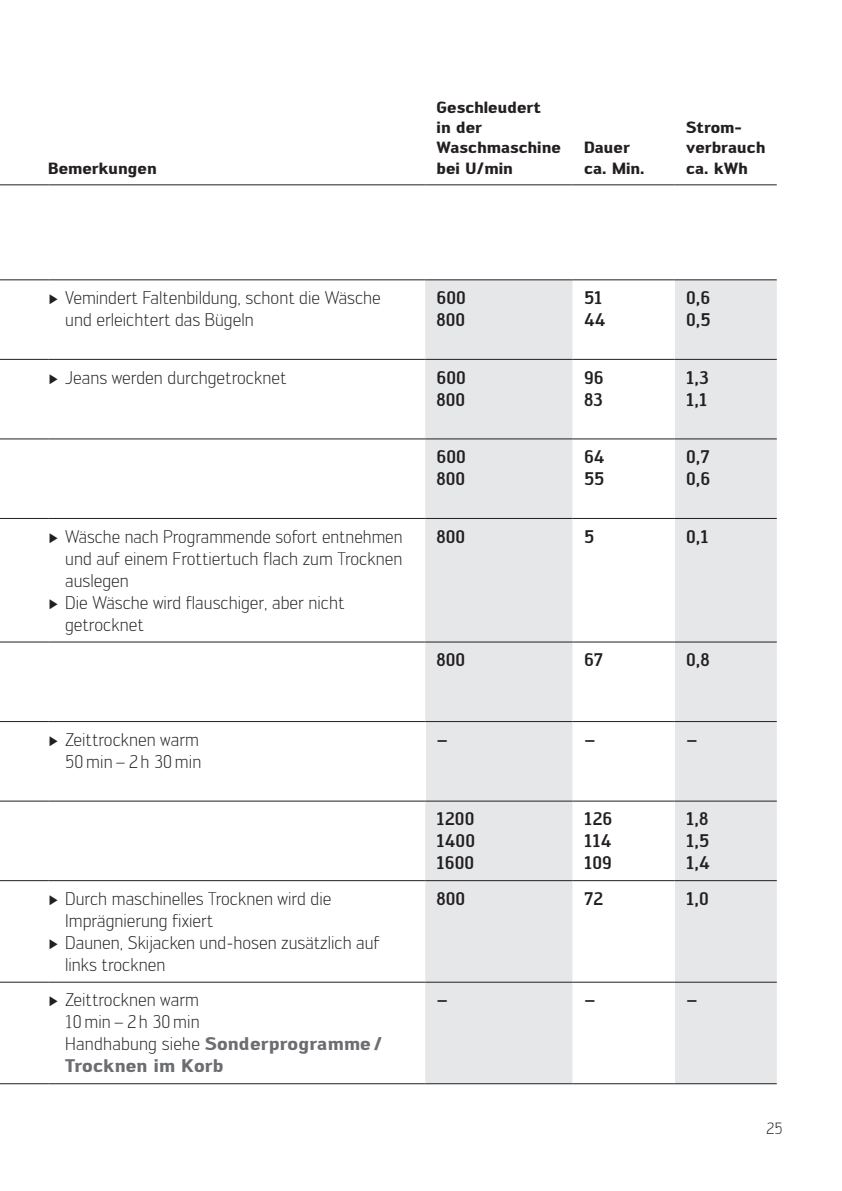
<style>
.page{position:relative;width:842px;height:1191px;background:#fff}
.page>*{position:absolute;margin:0;border:0;box-sizing:border-box;transform-origin:0 0}
.t1{font:300 18px/22px "Engel";color:#231f20}
.t2{font:500 18px/22px "Engel";color:#231f20}
.t3{font:700 16px/20px "Engel";color:#231f20}
.t4{font:300 16px "Engel";color:#231f20}
.s1{font-family:"Century";font-weight:400;font-size:14px}
.s2{font-weight:700;color:#6c6d70}
</style>
<div class="page">
<div style="left:425px;top:280px;width:352px;height:803px;background:#e6e7e9"></div>
<svg style="left:573px;top:280px;width:102px;height:803px"></svg>
<hr style="left:0;top:184px;width:48px;height:1px;background:#231f20">
<hr style="left:425px;top:184px;width:148px;height:1px;background:#231f20">
<hr style="left:573px;top:184px;width:102px;height:1px;background:#231f20">
<hr style="left:675px;top:184px;width:102px;height:1px;background:#231f20">
<hr style="left:0;top:721px;width:48px;height:1px;background:#231f20">
<hr style="left:48px;top:721px;width:377px;height:1px;background:#231f20">
<hr style="left:0;top:880px;width:48px;height:1px;background:#231f20">
<hr style="left:48px;top:880px;width:377px;height:1px;background:#231f20">
<hr style="left:425px;top:279px;width:148px;height:1px;background:#231f20">
<hr style="left:573px;top:279px;width:102px;height:1px;background:#231f20">
<hr style="left:675px;top:279px;width:102px;height:1px;background:#231f20">
<hr style="left:425px;top:359px;width:148px;height:1px;background:#231f20">
<hr style="left:573px;top:359px;width:102px;height:1px;background:#231f20">
<hr style="left:675px;top:359px;width:102px;height:1px;background:#231f20">
<hr style="left:425px;top:438px;width:148px;height:1px;background:#231f20">
<hr style="left:573px;top:438px;width:102px;height:1px;background:#231f20">
<hr style="left:675px;top:438px;width:102px;height:1px;background:#231f20">
<hr style="left:425px;top:518px;width:148px;height:1px;background:#231f20">
<hr style="left:573px;top:518px;width:102px;height:1px;background:#231f20">
<hr style="left:675px;top:518px;width:102px;height:1px;background:#231f20">
<hr style="left:425px;top:641px;width:148px;height:1px;background:#231f20">
<hr style="left:573px;top:641px;width:102px;height:1px;background:#231f20">
<hr style="left:675px;top:641px;width:102px;height:1px;background:#231f20">
<hr style="left:425px;top:721px;width:148px;height:1px;background:#231f20">
<hr style="left:573px;top:721px;width:102px;height:1px;background:#231f20">
<hr style="left:675px;top:721px;width:102px;height:1px;background:#231f20">
<hr style="left:425px;top:800px;width:148px;height:1px;background:#231f20">
<hr style="left:573px;top:800px;width:102px;height:1px;background:#231f20">
<hr style="left:675px;top:800px;width:102px;height:1px;background:#231f20">
<hr style="left:425px;top:880px;width:148px;height:1px;background:#231f20">
<hr style="left:573px;top:880px;width:102px;height:1px;background:#231f20">
<hr style="left:675px;top:880px;width:102px;height:1px;background:#231f20">
<hr style="left:425px;top:981px;width:148px;height:1px;background:#231f20">
<hr style="left:573px;top:981px;width:102px;height:1px;background:#231f20">
<hr style="left:675px;top:981px;width:102px;height:1px;background:#231f20">
<hr style="left:425px;top:1083px;width:148px;height:1px;background:#231f20">
<hr style="left:48px;top:184px;width:377px;height:1px;background:#231f20">
<hr style="left:0;top:1083px;width:48px;height:1px;background:#231f20">
<hr style="left:48px;top:1083px;width:377px;height:1px;background:#231f20">
<hr style="left:573px;top:1083px;width:102px;height:1px;background:#231f20">
<hr style="left:675px;top:1083px;width:102px;height:1px;background:#231f20">
<hr style="left:0;top:279px;width:48px;height:1px;background:#231f20">
<hr style="left:48px;top:279px;width:377px;height:1px;background:#231f20">
<hr style="left:0;top:359px;width:48px;height:1px;background:#231f20">
<hr style="left:48px;top:359px;width:377px;height:1px;background:#231f20">
<hr style="left:0;top:438px;width:48px;height:1px;background:#231f20">
<hr style="left:48px;top:438px;width:377px;height:1px;background:#231f20">
<hr style="left:0;top:518px;width:48px;height:1px;background:#231f20">
<hr style="left:48px;top:518px;width:377px;height:1px;background:#231f20">
<hr style="left:0;top:641px;width:48px;height:1px;background:#231f20">
<hr style="left:48px;top:641px;width:377px;height:1px;background:#231f20">
<hr style="left:0;top:800px;width:48px;height:1px;background:#231f20">
<hr style="left:48px;top:800px;width:377px;height:1px;background:#231f20">
<hr style="left:0;top:981px;width:48px;height:1px;background:#231f20">
<hr style="left:48px;top:981px;width:377px;height:1px;background:#231f20">
<p class="t3" style="left:48px;top:158px;width:110px">Bemerkungen</p>
<p class="t3" style="left:437px;top:98px;width:126px">Geschleudert<br>in der<br>Waschmaschine bei U/min</p>
<p class="t3" style="left:584px;top:138px;width:62px">Dauer ca. Min.</p>
<p class="t3" style="left:686px;top:118px;width:81px">Strom&shy;verbrauch ca. kWh</p>
<p class="t1" style="left:65px;top:287px;width:317px;text-indent:-17px"><span class="s1">►</span> Vemindert Faltenbildung, schont die Wäsche und erleichtert das Bügeln</p>
<p class="t2" style="left:437px;top:287px;width:31px">600<br>800</p>
<p class="t2" style="left:584px;top:287px;width:23px">51<br>44</p>
<p class="t2" style="left:686px;top:287px;width:26px">0,6<br>0,5</p>
<p class="t1" style="left:48px;top:366px;width:240px"><span class="s1">►</span> Jeans werden durchgetrocknet</p>
<p class="t2" style="left:437px;top:366px;width:31px">600<br>800</p>
<p class="t2" style="left:584px;top:366px;width:21px">96<br>83</p>
<p class="t2" style="left:686px;top:366px;width:24px">1,3<br>1,1</p>
<p class="t1" style="left:48px;top:525px;width:356px"><span class="s1">►</span> Wäsche nach Programmende sofort entnehmen</p>
<p class="t1" style="left:65px;top:547px;width:339px">und auf einem Frottiertuch flach zum Trocknen</p>
<p class="t1" style="left:65px;top:569px;width:65px">auslegen</p>
<p class="t1" style="left:48px;top:591px;width:298px"><span class="s1">►</span> Die Wäsche wird flauschiger, aber nicht</p>
<p class="t1" style="left:65px;top:613px;width:80px">getrocknet</p>
<p class="t2" style="left:437px;top:446px;width:31px">600<br>800</p>
<p class="t2" style="left:584px;top:446px;width:22px">64<br>55</p>
<p class="t2" style="left:686px;top:446px;width:26px">0,7<br>0,6</p>
<p class="t2" style="left:437px;top:525px;width:30px">800</p>
<p class="t2" style="left:584px;top:525px;width:12px">5</p>
<p class="t2" style="left:686px;top:525px;width:24px">0,1</p>
<p class="t2" style="left:437px;top:649px;width:30px">800</p>
<p class="t2" style="left:584px;top:649px;width:20px">67</p>
<p class="t2" style="left:686px;top:649px;width:25px">0,8</p>
<p class="t1" style="left:48px;top:728px;width:155px;text-align:right"><span class="s1">►</span> Zeittrocknen warm<br>50min – 2 h 30min</p>
<p class="t2" style="left:437px;top:728px;width:13px">–</p>
<p class="t2" style="left:584px;top:728px;width:13px">–</p>
<p class="t2" style="left:686px;top:728px;width:13px">–</p>
<p class="t1" style="left:48px;top:887px;width:285px"><span class="s1">►</span> Durch maschinelles Trocknen wird die</p>
<p class="t1" style="left:65px;top:909px;width:149px">Imprägnierung fixiert</p>
<p class="t1" style="left:48px;top:931px;width:333px"><span class="s1">►</span> Daunen, Skijacken und-hosen zusätzlich auf</p>
<p class="t1" style="left:65px;top:953px;width:102px">links trocknen</p>
<p class="t2" style="left:437px;top:808px;width:40px;text-align:justify">1200<br>1400<br>1600</p>
<p class="t2" style="left:584px;top:808px;width:30px;text-align:justify">126<br>114<br>109</p>
<p class="t2" style="left:686px;top:808px;width:25px;text-align:justify">1,8<br>1,5<br>1,4</p>
<p class="t2" style="left:437px;top:887px;width:30px">800</p>
<p class="t2" style="left:584px;top:887px;width:21px">72</p>
<p class="t2" style="left:686px;top:887px;width:24px">1,0</p>
<p class="t1" style="left:65px;top:989px;width:319px;text-indent:-17px"><span class="s1">►</span> Zeittrocknen warm<br>10min – 2 h 30min<br>Handhabung siehe <span class="s2">Sonderprogramm e /<br>Trocknen im Korb</span></p>
<p class="t2" style="left:437px;top:989px;width:13px">–</p>
<p class="t2" style="left:584px;top:989px;width:13px">–</p>
<p class="t2" style="left:686px;top:989px;width:13px">–</p>
<p class="t4" style="left:766px;top:1119px;width:18px">25</p>
</div>
